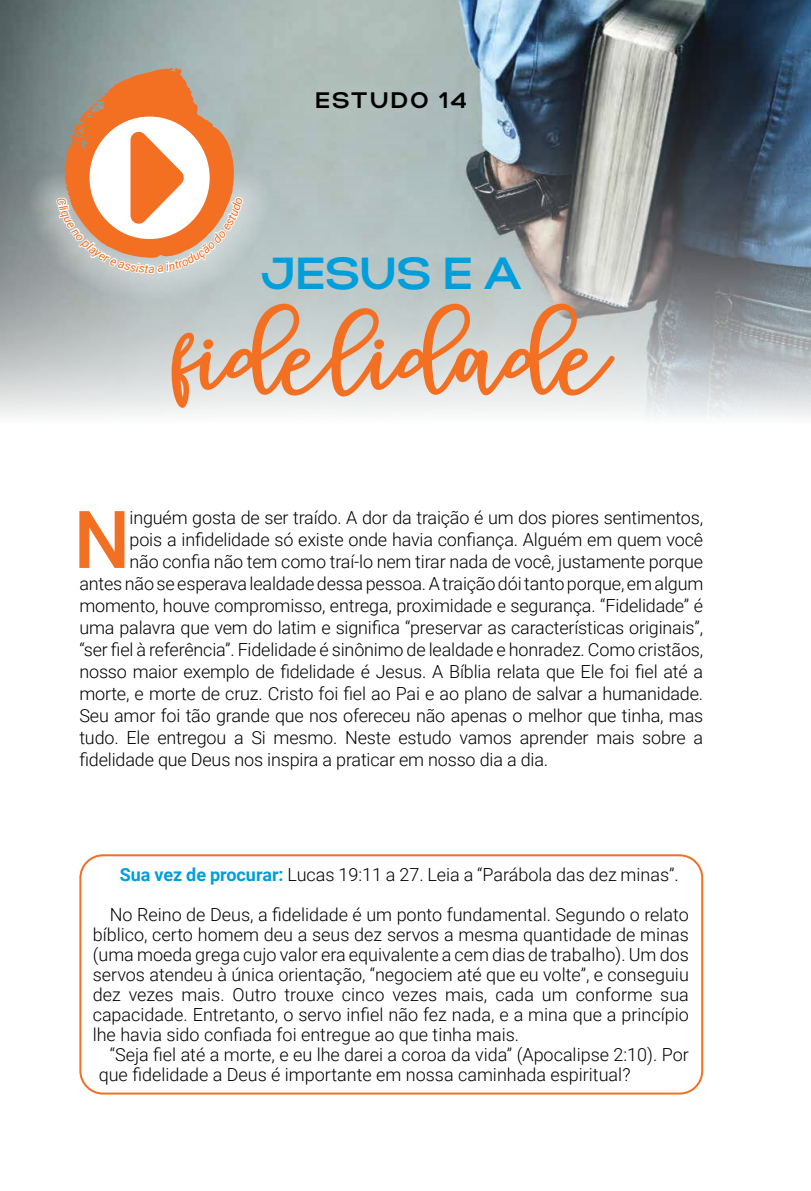
<style>
.page{position:relative;width:811px;height:1191px;background:#fff}
.page>*{position:absolute;margin:0;border:0;box-sizing:border-box;transform-origin:0 0}
.t1{font:112px "adamd";color:#f36f21}
.t2{font:500 79.8px "Roboto";color:#f36f21}
.t3{font:44.8px "Gabriel Sans Bold";color:#009edb}
.t4{font:22.4px "Gabriel Sans Bold";letter-spacing:.11em;color:#000}
.t5{font:300 18px/20px "Roboto";letter-spacing:-.01em;color:#000;text-align:justify}
.s1{font-weight:700;color:#009edb}
</style>
<div class="page">
<img style="left:0;top:0;width:811px;height:417px">
<div style="left:79px;top:854px;width:624px;height:240px;border:2px solid #f36f21;border-radius:23px"></div>
<div style="left:28px;top:169px;width:243px;height:133px;background:#fff;opacity:.75"></div>
<svg style="left:57px;top:68px;width:186px;height:205px"></svg>
<p class="t4" style="left:315px;top:86px;width:153px">ESTUDO 14</p>
<h3 class="t3" style="left:261px;top:246px;width:262px">JESUS E A</h3>
<h1 class="t1" style="left:173px;top:280px;width:438px">fidelidade</h1>
<h2 class="t2" style="left:74px;top:483px;width:58px">N</h2>
<p class="t5" style="left:130px;top:507px;width:575px">inguém gosta de ser traído. A dor da traição é um dos piores sentimentos,</p>
<p class="t5" style="left:130px;top:529px;width:575px">pois a infidelidade só existe onde havia confiança. Alguém em quem você</p>
<p class="t5" style="left:130px;top:551px;width:575px">não confia não tem como traí-lo nem tirar nada de você, justamente porque</p>
<p class="t5" style="left:79px;top:573px;width:625px">antes não se esperava lealdade dessa pessoa. A traição dói tanto porque, em algum</p>
<p class="t5" style="left:79px;top:595px;width:625px">momento, houve compromisso, entrega, proximidade e segurança. “Fidelidade” é</p>
<p class="t5" style="left:79px;top:617px;width:625px">uma palavra que vem do latim e significa “preservar as características originais”,</p>
<p class="t5" style="left:79px;top:639px;width:625px">“ser fiel à referência”. Fidelidade é sinônimo de lealdade e honradez. Como cristãos,</p>
<p class="t5" style="left:79px;top:661px;width:625px">nosso maior exemplo de fidelidade é Jesus. A Bíblia relata que Ele foi fiel até a</p>
<p class="t5" style="left:79px;top:683px;width:625px">morte, e morte de cruz. Cristo foi fiel ao Pai e ao plano de salvar a humanidade.</p>
<p class="t5" style="left:79px;top:705px;width:625px">Seu amor foi tão grande que nos ofereceu não apenas o melhor que tinha, mas</p>
<p class="t5" style="left:79px;top:727px;width:625px">tudo. Ele entregou a Si mesmo. Neste estudo vamos aprender mais sobre a</p>
<p class="t5" style="left:79px;top:749px;width:470px">fidelidade que Deus nos inspira a praticar em nosso dia a dia.</p>
<p class="t5" style="left:120px;top:864px;width:560px"><span class="s1">Sua vez de procurar:</span> Lucas 19:11 a 27. Leia a “Parábola das dez minas”.</p>
<p class="t5" style="left:93px;top:904px;width:598px;text-indent:17px">No Reino de Deus, a fidelidade é um ponto fundamental. Segundo o relato bíblico, certo homem deu a seus dez servos a mesma quantidade de minas (uma moeda grega cujo valor era equivalente a cem dias de trabalho). Um dos servos atendeu à única orientação, “negociem até que eu volte”, e conseguiu dez vezes mais. Outro trouxe cinco vezes mais, cada um conforme sua capacidade. Entretanto, o servo infiel não fez nada, e a mina que a princípio lhe havia sido confiada foi entregue ao que tinha mais.</p>
<p class="t5" style="left:99px;top:1044px;width:591px;text-indent:11px">“Seja fiel até a morte, e eu lhe darei a coroa da vida” (Apocalipse 2:10). Por que fidelidade a Deus é importante em nossa caminhada espiritual?</p>
</div>
